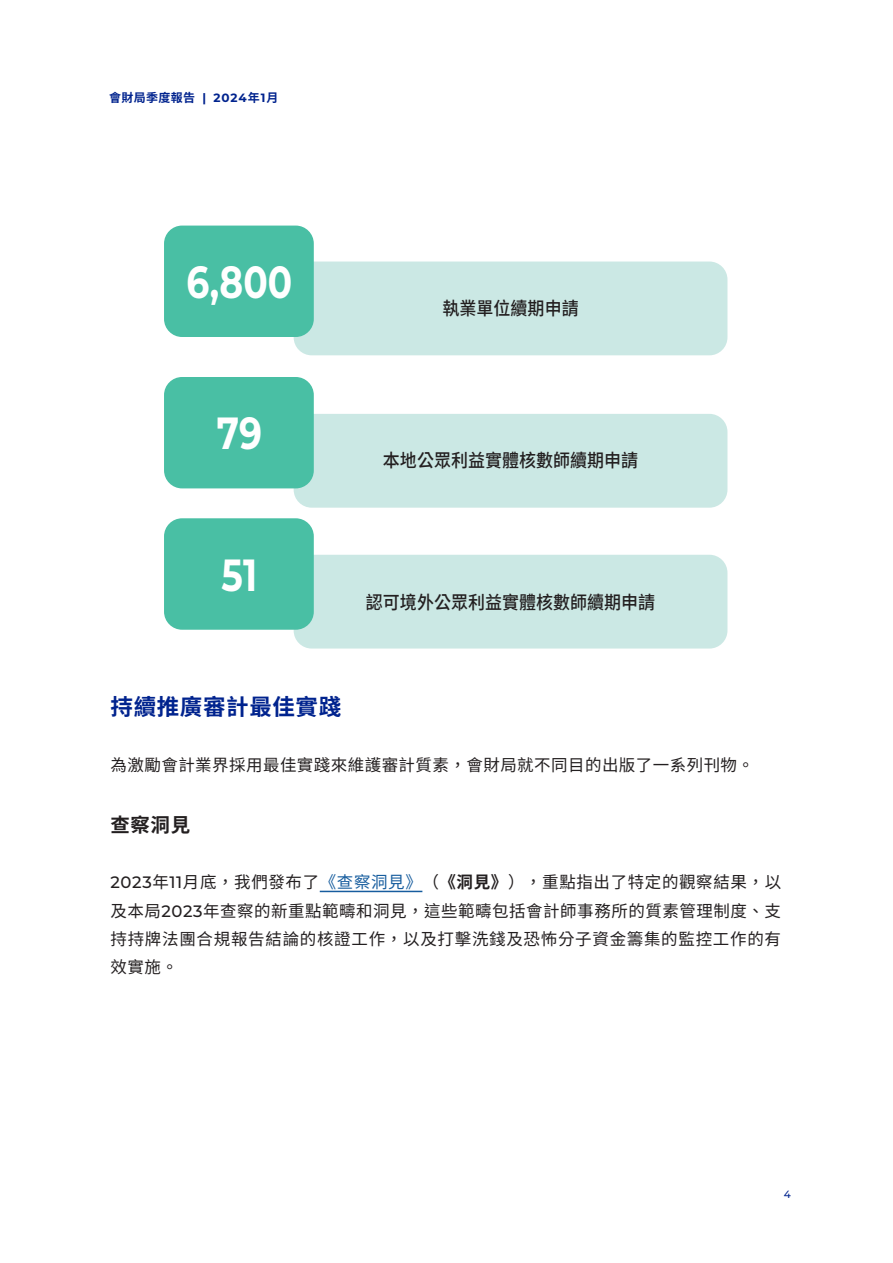
<style>
.page{position:relative;width:893px;height:1263px;background:#fff}
.page>*{position:absolute;margin:0;border:0;box-sizing:border-box;transform-origin:0 0}
.t1{font:700 45px "Montserrat";color:#fff;scale:.8 1}
.t2{font:700 22.5px "Noto Sans TC";letter-spacing:.03em;color:#00238e}
.t3{font:700 19.5px "Noto Sans TC";color:#231f20}
.t4{font:500 18.3px "Noto Sans CJ Ktc";color:#231f20;scale:.93 1}
.t5{font:16.5px/28px "Noto Sans TC";letter-spacing:.03em;color:#231f20;text-align:justify}
.t6{font:700 12px "Noto Sans TC";letter-spacing:.03em;color:#00238e}
.t7{font:500 10.5px "Montserrat";color:#00238e}
.s1{font-family:"Montserrat"}
.s2{font-family:"Montserrat";font-weight:500}
.s3{color:#175d9e}
.s4{font-weight:700}
</style>
<div class="page">
<div style="left:294px;top:262px;width:433px;height:93px;background:#cbe8e4;border-radius:18px"></div>
<div style="left:294px;top:414px;width:433px;height:94px;background:#cbe8e4;border-radius:18px"></div>
<div style="left:294px;top:555px;width:433px;height:93px;background:#cbe8e4;border-radius:18px"></div>
<div style="left:164px;top:226px;width:150px;height:111px;background:#49bfa4;border-radius:18px"></div>
<div style="left:164px;top:377px;width:150px;height:111px;background:#49bfa4;border-radius:18px"></div>
<div style="left:164px;top:518px;width:150px;height:112px;background:#49bfa4;border-radius:18px"></div>
<hr style="left:320px;top:891px;width:102px;height:1px;background:#175d9e">
<p class="t6" style="left:109px;top:91px;width:171px">會財局季度報告 <span class="s1">| 2024</span>年<span class="s1">1</span>月</p>
<h1 class="t1" style="left:187px;top:249px;width:134px">6,800</h1>
<h1 class="t1" style="left:217px;top:401px;width:58px">79</h1>
<h1 class="t1" style="left:222px;top:542px;width:46px">51</h1>
<p class="t4" style="left:443px;top:298px;width:148px">執業單位續期申請</p>
<p class="t4" style="left:383px;top:450px;width:276px">本地公眾利益實體核數師續期申請</p>
<p class="t4" style="left:366px;top:592px;width:313px">認可境外公眾利益實體核數師續期申請</p>
<h2 class="t2" style="left:111px;top:694px;width:232px">持續推廣審計最佳實踐</h2>
<p class="t5" style="left:111px;top:751px;width:645px">為激勵會計業界採用最佳實踐來維護審計質素，會財局就不同目的出版了一系列刊物。</p>
<p class="t3" style="left:111px;top:814px;width:81px">查察洞見</p>
<p class="t5" style="left:111px;top:869px;width:672px"><span class="s2">2023</span>年<span class="s2">11</span>月底，我們發布了<span class="s3">《查察洞見》</span>（<span class="s4">《洞見》</span>），重點指出了特定的觀察結果，以及本局<span class="s2">2023</span>年查察的新重點範疇和洞見，這些範疇包括會計師事務所的質素管理制度、支持持牌法團合規報告結論的核證工作，以及打擊洗錢及恐怖分子資金籌集的監控工作的有效實施。</p>
<p class="t7" style="left:784px;top:1187px;width:9px">4</p>
</div>
